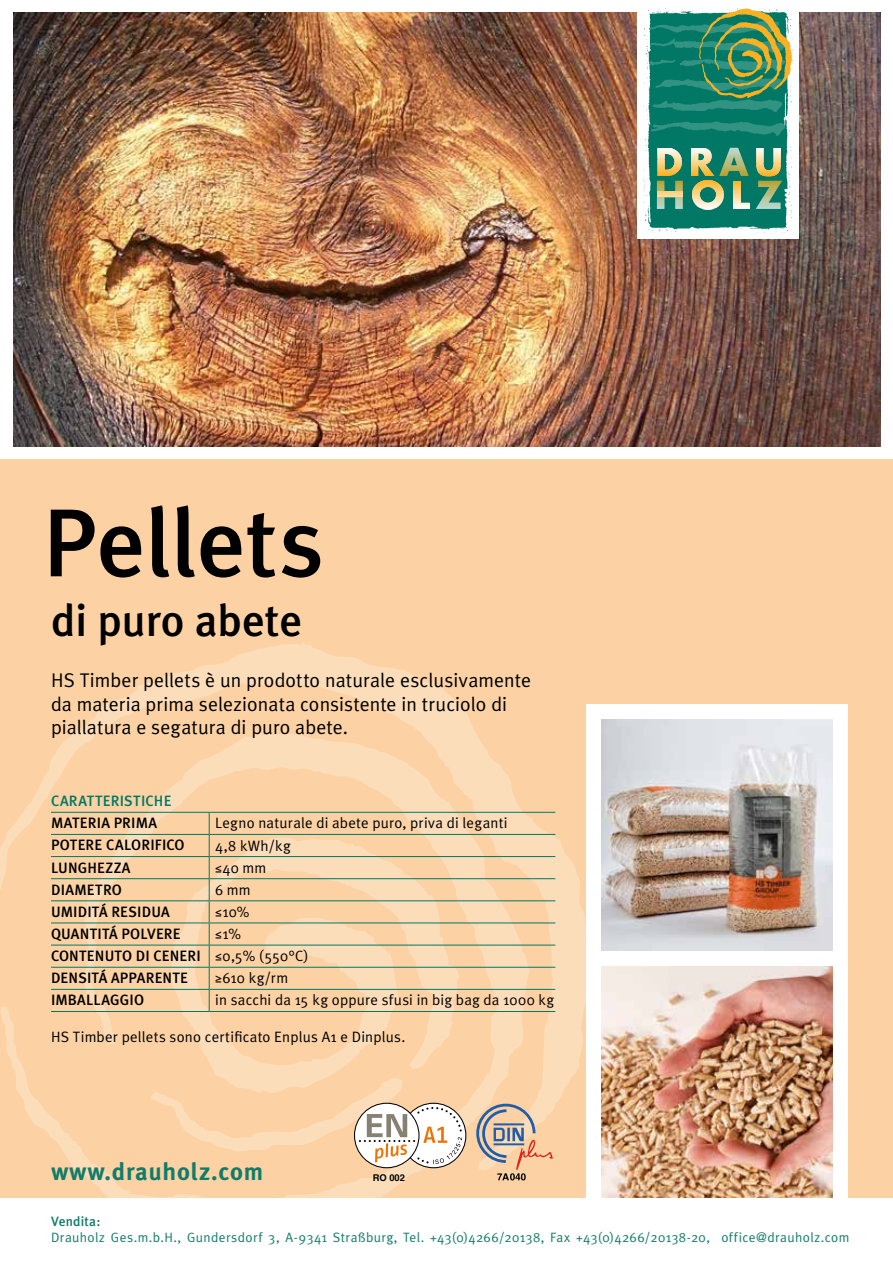
<style>
.page{position:relative;width:893px;height:1263px;background:#fff}
.page>*{position:absolute;margin:0;border:0;box-sizing:border-box;transform-origin:0 0}
.t1{font:500 96.3px "Meta Plus";color:#000}
.t2{font:500 44.7px "Meta Plus";color:#000}
.t3{font:700 24.45px "Meta Plus";letter-spacing:.035em;color:#127c6a}
.t4{font:19.8px/23.7px "Meta Plus Normal";letter-spacing:.005em;color:#000}
.t5{font:15px "Meta Plus Normal";letter-spacing:.015em;color:#000}
.t6{font:500 15px/22.2px "Meta Plus";letter-spacing:.01em;color:#000}
.t7{font:500 15px "Meta Plus";letter-spacing:.015em;color:#007964}
.t8{font:13.5px "Meta Plus Normal";letter-spacing:.03em;color:#127c6a}
.t9{font:500 13.5px "Meta Plus";letter-spacing:.015em;color:#127c6a}
.t10{font:700 9.3px "Helvetica";color:#000}
.s1{font-family:"Meta Plus Normal";font-weight:400}
</style>
<div class="page">
<div style="left:0;top:459px;width:893px;height:739px;background:#fcd2a4"></div>
<svg style="left:75px;top:642px;width:511px;height:468px"></svg>
<svg style="left:0;top:733px;width:530px;height:465px"></svg>
<svg style="left:476px;top:1104px;width:77px;height:76px"></svg>
<svg style="left:151px;top:1076px;width:315px;height:92px"></svg>
<div style="left:586px;top:704px;width:262px;height:501px;background:#fff"></div>
<img style="left:13px;top:13px;width:868px;height:433px">
<hr style="left:51px;top:812px;width:158px;height:1px;background:#007964">
<hr style="left:209px;top:812px;width:346px;height:1px;background:#007964">
<hr style="left:51px;top:834px;width:158px;height:1px;background:#007964">
<hr style="left:209px;top:834px;width:346px;height:1px;background:#007964">
<hr style="left:51px;top:856px;width:158px;height:1px;background:#007964">
<hr style="left:209px;top:856px;width:346px;height:1px;background:#007964">
<hr style="left:51px;top:878px;width:158px;height:1px;background:#007964">
<hr style="left:209px;top:878px;width:346px;height:1px;background:#007964">
<hr style="left:51px;top:900px;width:158px;height:1px;background:#007964">
<hr style="left:209px;top:900px;width:346px;height:1px;background:#007964">
<hr style="left:51px;top:922px;width:158px;height:1px;background:#007964">
<hr style="left:209px;top:922px;width:346px;height:1px;background:#007964">
<hr style="left:51px;top:945px;width:158px;height:1px;background:#007964">
<hr style="left:209px;top:945px;width:346px;height:1px;background:#007964">
<hr style="left:51px;top:967px;width:158px;height:1px;background:#007964">
<hr style="left:209px;top:967px;width:346px;height:1px;background:#007964">
<hr style="left:51px;top:989px;width:158px;height:1px;background:#007964">
<hr style="left:209px;top:989px;width:346px;height:1px;background:#007964">
<svg style="left:209px;top:813px;width:1px;height:198px"></svg>
<hr style="left:51px;top:1011px;width:158px;height:1px;background:#007964">
<hr style="left:209px;top:1011px;width:346px;height:1px;background:#007964">
<img style="left:601px;top:966px;width:232px;height:232px">
<div style="left:637px;top:0;width:162px;height:238px;background:#fff"></div>
<img style="left:643px;top:8px;width:150px;height:226px">
<img style="left:649px;top:19px;width:144px;height:119px">
<svg style="left:657px;top:148px;width:26px;height:61px;background:#8eae7c"></svg>
<hr style="left:692px;top:209px;width:32px;height:1px;background:#fff">
<svg style="left:691px;top:148px;width:59px;height:61px;background:#73a379"></svg>
<svg style="left:756px;top:148px;width:26px;height:61px;background:#7aa678"></svg>
<img style="left:700px;top:9px;width:92px;height:89px">
<img style="left:602px;top:719px;width:231px;height:232px">
<h1 class="t1" style="left:42px;top:487px;width:283px">Pellets</h1>
<h2 class="t2" style="left:51px;top:595px;width:253px">di puro abete</h2>
<h3 class="t4" style="left:51px;top:668px;width:482px">HS Timber pellets è un prodotto naturale esclusivamente da materia prima selezionata consistente in truciolo di piallatura e segatura di puro abete.</h3>
<p class="t7" style="left:51px;top:792px;width:122px">CARATTERISTICHE</p>
<p class="t6" style="left:51px;top:812px;width:108px">MATERIA PRIMA</p>
<p class="t5" style="left:215px;top:814px;width:294px">Legno naturale di abete puro, priva di leganti</p>
<p class="t6" style="left:51px;top:834px;width:135px">POTERE CALORIFICO</p>
<p class="t5" style="left:215px;top:837px;width:77px">4,8 kWh/kg</p>
<p class="t6" style="left:51px;top:856px;width:81px">LUNGHEZZA</p>
<p class="t5" style="left:215px;top:859px;width:53px">≤40 mm</p>
<p class="t6" style="left:51px;top:878px;width:72px">DIAMETRO</p>
<p class="t5" style="left:215px;top:881px;width:37px">6 mm</p>
<p class="t6" style="left:51px;top:900px;width:120px">UMIDITÁ RESIDUA</p>
<p class="t5" style="left:215px;top:903px;width:36px">≤10%</p>
<p class="t6" style="left:51px;top:922px;width:131px">QUANTITÁ POLVERE</p>
<p class="t5" style="left:215px;top:925px;width:27px">≤1%</p>
<p class="t6" style="left:51px;top:945px;width:259px">CONTENUTO DI CENERI <span class="s1">≤0,5% (550°C)<br></span>DENSITÁ APPARENTE</p>
<p class="t5" style="left:215px;top:969px;width:75px">≥610 kg/rm</p>
<p class="t6" style="left:51px;top:989px;width:95px">IMBALLAGGIO</p>
<p class="t5" style="left:215px;top:991px;width:341px">in sacchi da 15 kg oppure sfusi in big bag da 1000 kg</p>
<p class="t5" style="left:51px;top:1028px;width:356px">HS Timber pellets sono certificato Enplus A1 e Dinplus.</p>
<h3 class="t3" style="left:51px;top:1157px;width:214px">www.drauholz.com</h3>
<p class="t10" style="left:373px;top:1170px;width:34px">RO 002</p>
<p class="t9" style="left:51px;top:1213px;width:51px">Vendita:</p>
<p class="t8" style="left:51px;top:1229px;width:800px">Drauholz Ges.m.b.H., Gundersdorf 3, A-9341 Straßburg, Tel. +43(0)4266/20138, Fax +43(0)4266/20138-20, office@drauholz.com</p>
</div>
